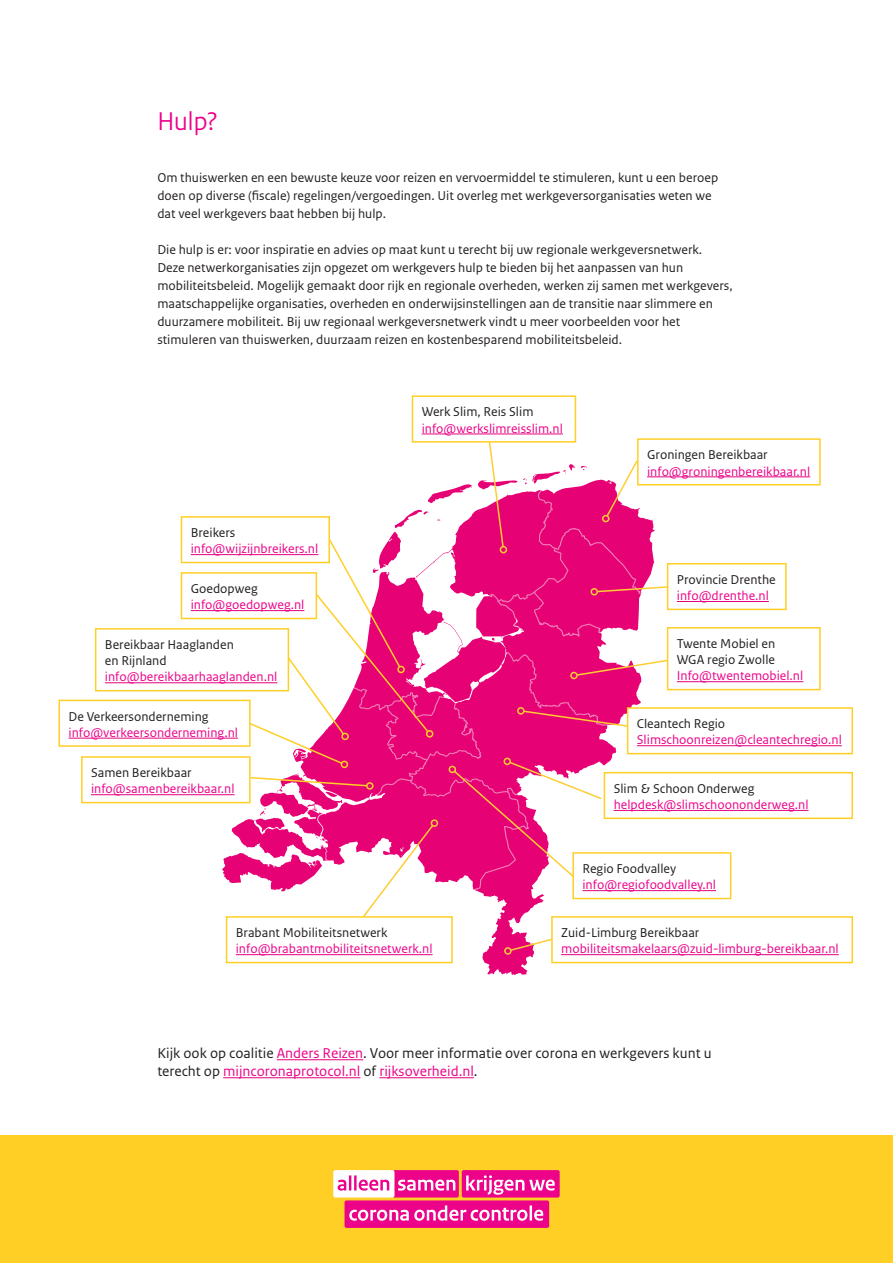
<style>
.page{position:relative;width:893px;height:1263px;background:#fff}
.page>*{position:absolute;margin:0;border:0;box-sizing:border-box;transform-origin:0 0}
._03_RO_Kop{font:27px "Rijksoverheid Sans Heading";color:#ed028a}
.t1{font:15px "Rijksoverheid Sans Text";color:#231f20}
.t2{font:15px "Rijksoverheid Sans Text";color:#ed028a}
._10_RO_Broodtekst_Sa{font:13.5px/18px "Rijksoverheid Sans Text";color:#231f20}
.t3{font:13.5px "Rijksoverheid Sans Text";color:#ed028a}
.s1{color:#ed028a}
.s2{color:#231f20}
</style>
<div class="page">
<div style="left:0;top:1136px;width:893px;height:127px;background:#ffcf26"></div>
<svg style="left:232px;top:919px;width:423px;height:56px"></svg>
<svg style="left:509px;top:937px;width:42px;height:15px"></svg>
<div style="left:504px;top:947px;width:8px;height:8px;border:2px solid #fecd33;border-radius:50%"></div>
<hr style="left:191px;top:610px;width:113px;height:1px;background:#e5007d">
<div style="left:181px;top:572px;width:136px;height:47px;border:2px solid #ffcf26"></div>
<hr style="left:677px;top:601px;width:92px;height:1px;background:#e5007d">
<div style="left:667px;top:563px;width:120px;height:47px;border:2px solid #ffcf26"></div>
<hr style="left:422px;top:434px;width:141px;height:1px;background:#e5007d">
<div style="left:412px;top:395px;width:164px;height:48px;border:2px solid #ffcf26"></div>
<hr style="left:647px;top:476px;width:163px;height:1px;background:#e5007d">
<div style="left:637px;top:438px;width:184px;height:47px;border:2px solid #ffcf26"></div>
<hr style="left:614px;top:810px;width:194px;height:1px;background:#e5007d">
<div style="left:604px;top:772px;width:249px;height:47px;border:2px solid #ffcf26"></div>
<hr style="left:582px;top:890px;width:134px;height:1px;background:#e5007d">
<div style="left:572px;top:852px;width:159px;height:47px;border:2px solid #ffcf26"></div>
<hr style="left:637px;top:745px;width:205px;height:1px;background:#e5007d">
<div style="left:627px;top:707px;width:226px;height:47px;border:2px solid #ffcf26"></div>
<hr style="left:677px;top:681px;width:126px;height:1px;background:#e5007d">
<div style="left:667px;top:627px;width:154px;height:63px;border:2px solid #ffcf26"></div>
<hr style="left:91px;top:794px;width:144px;height:1px;background:#e5007d">
<div style="left:81px;top:756px;width:170px;height:47px;border:2px solid #ffcf26"></div>
<hr style="left:69px;top:738px;width:169px;height:1px;background:#e5007d">
<div style="left:59px;top:700px;width:192px;height:47px;border:2px solid #ffcf26"></div>
<hr style="left:105px;top:682px;width:172px;height:1px;background:#e5007d">
<div style="left:95px;top:628px;width:194px;height:63px;border:2px solid #ffcf26"></div>
<hr style="left:191px;top:554px;width:127px;height:1px;background:#e5007d">
<div style="left:181px;top:516px;width:149px;height:47px;border:2px solid #ffcf26"></div>
<hr style="left:236px;top:954px;width:197px;height:1px;background:#e5007d">
<div style="left:226px;top:916px;width:227px;height:47px;border:2px solid #ffcf26"></div>
<hr style="left:561px;top:954px;width:278px;height:1px;background:#e5007d">
<div style="left:551px;top:916px;width:302px;height:47px;border:2px solid #ffcf26"></div>
<svg style="left:217px;top:440px;width:452px;height:479px"></svg>
<div style="left:366px;top:782px;width:8px;height:8px;border:2px solid #ffcf26;border-radius:50%"></div>
<hr style="left:277px;top:1059px;width:86px;height:1px;background:#e5007d">
<hr style="left:223px;top:1077px;width:137px;height:1px;background:#e5007d">
<hr style="left:379px;top:1077px;width:95px;height:1px;background:#e5007d">
<div style="left:462px;top:1170px;width:98px;height:27px;background:#ed028a;border-radius:2px"></div>
<div style="left:333px;top:1170px;width:61px;height:27px;background:#fff;border-radius:2px"></div>
<div style="left:345px;top:1200px;width:204px;height:28px;background:#ed028a;border-radius:2px"></div>
<svg style="left:338px;top:1175px;width:13px;height:15px"></svg>
<hr style="left:354px;top:1175px;width:3px;height:15px;background:#ed028a">
<svg style="left:359px;top:1170px;width:100px;height:27px"></svg>
<svg style="left:466px;top:1175px;width:89px;height:20px"></svg>
<svg style="left:349px;top:1205px;width:194px;height:16px"></svg>
<p class="_03_RO_Kop" style="left:157px;top:106px;width:62px">Hulp?</p>
<p class="_10_RO_Broodtekst_Sa" style="left:157px;top:169px;width:562px">Om thuiswerken en een bewuste keuze voor reizen en vervoermiddel te stimuleren, kunt u een beroep doen op diverse (fiscale) regelingen/vergoedingen. Uit overleg met werkgeversorganisaties weten we dat veel werkgevers baat hebben bij hulp.</p>
<p class="_10_RO_Broodtekst_Sa" style="left:157px;top:241px;width:546px">Die hulp is er: voor inspiratie en advies op maat kunt u terecht bij uw regionale werkgeversnetwerk.</p>
<p class="_10_RO_Broodtekst_Sa" style="left:157px;top:259px;width:527px">Deze netwerkorganisaties zijn opgezet om werkgevers hulp te bieden bij het aanpassen van hun</p>
<p class="_10_RO_Broodtekst_Sa" style="left:157px;top:277px;width:577px">mobiliteitsbeleid. Mogelijk gemaakt door rijk en regionale overheden, werken zij samen met werkgevers, maatschappelijke organisaties, overheden en onderwijsinstellingen aan de transitie naar slimmere en duurzamere mobiliteit. Bij uw regionaal werkgeversnetwerk vindt u meer voorbeelden voor het stimuleren van thuiswerken, duurzaam reizen en kostenbesparend mobiliteitsbeleid.</p>
<p class="_10_RO_Broodtekst_Sa" style="left:191px;top:524px;width:46px">Breikers</p>
<p class="t3" style="left:191px;top:541px;width:129px">info@wijzijnbreikers.nl</p>
<p class="_10_RO_Broodtekst_Sa" style="left:191px;top:580px;width:69px">Goedopweg</p>
<p class="t3" style="left:191px;top:597px;width:115px">info@goedopweg.nl</p>
<p class="_10_RO_Broodtekst_Sa" style="left:105px;top:637px;width:130px;line-height:16.2px">Bereikbaar Haaglanden en Rijnland</p>
<p class="t3" style="left:105px;top:669px;width:174px">info@bereikbaarhaaglanden.nl</p>
<p class="_10_RO_Broodtekst_Sa" style="left:69px;top:707px;width:142px">De Verkeersonderneming</p>
<p class="t3" style="left:69px;top:725px;width:171px">info@verkeersonderneming.nl</p>
<p class="_10_RO_Broodtekst_Sa" style="left:91px;top:764px;width:102px">Samen Bereikbaar</p>
<p class="t3" style="left:91px;top:781px;width:145px">info@samenbereikbaar.nl</p>
<p class="_10_RO_Broodtekst_Sa" style="left:422px;top:403px;width:113px">Werk Slim, Reis Slim</p>
<p class="t3" style="left:422px;top:420px;width:143px">info@werkslimreisslim.nl</p>
<p class="_10_RO_Broodtekst_Sa" style="left:647px;top:446px;width:122px">Groningen Bereikbaar</p>
<p class="t3" style="left:647px;top:463px;width:165px">info@groningenbereikbaar.nl</p>
<p class="_10_RO_Broodtekst_Sa" style="left:677px;top:571px;width:100px">Provincie Drenthe</p>
<p class="t3" style="left:677px;top:588px;width:94px">info@drenthe.nl</p>
<p class="_10_RO_Broodtekst_Sa" style="left:677px;top:636px;width:100px;line-height:16.2px">Twente Mobiel en<br>WGA regio Zwolle</p>
<p class="t3" style="left:677px;top:668px;width:128px">Info@twentemobiel.nl</p>
<p class="_10_RO_Broodtekst_Sa" style="left:637px;top:715px;width:90px">Cleantech Regio</p>
<p class="t3" style="left:637px;top:732px;width:206px">Slimschoonreizen@cleantechregio.nl</p>
<p class="_10_RO_Broodtekst_Sa" style="left:614px;top:780px;width:142px">Slim &amp; Schoon Onderweg</p>
<p class="t3" style="left:614px;top:797px;width:196px">helpdesk@slimschoononderweg.nl</p>
<p class="_10_RO_Broodtekst_Sa" style="left:582px;top:860px;width:95px">Regio Foodvalley</p>
<p class="t3" style="left:582px;top:877px;width:135px">info@regiofoodvalley.nl</p>
<p class="_10_RO_Broodtekst_Sa" style="left:236px;top:924px;width:153px">Brabant Mobiliteitsnetwerk</p>
<p class="t3" style="left:236px;top:941px;width:198px">info@brabantmobiliteitsnetwerk.nl</p>
<p class="_10_RO_Broodtekst_Sa" style="left:561px;top:924px;width:140px">Zuid-Limburg Bereikbaar</p>
<p class="t3" style="left:561px;top:941px;width:279px">mobiliteitsmakelaars@zuid-limburg-bereikbaar.nl</p>
<p class="t1" style="left:157px;top:1045px;width:556px">Kijk ook op coalitie <span class="s1">Anders Reizen</span>. Voor meer informatie over corona en werkgevers kunt u</p>
<p class="t2" style="left:157px;top:1063px;width:322px"><span class="s2">terecht op</span> mijncoronaprotocol.nl <span class="s2">of</span> rijksoverheid.nl<span class="s2">.</span></p>
</div>
